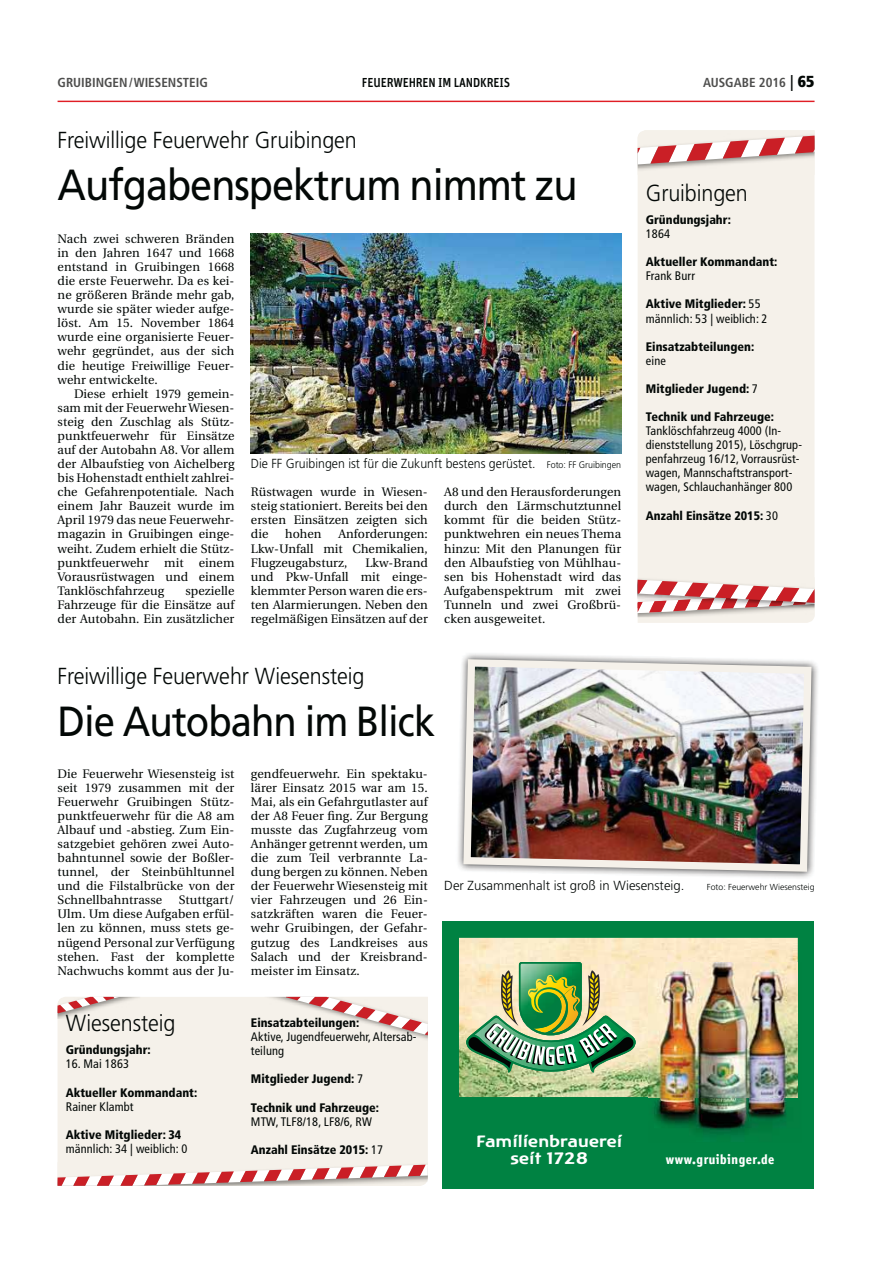
<style>
.page{position:relative;width:893px;height:1263px;background:#fff}
.page>*{position:absolute;margin:0;border:0;box-sizing:border-box;transform-origin:0 0}
.t1{font:43.5px "Frutiger";letter-spacing:-.025em;color:#030806;scale:.91 1}
.t2{font:42.15px "Frutiger";letter-spacing:-.025em;color:#030806;scale:.91 1}
.t3{font:300 23.25px "Frutiger";letter-spacing:-.005em;color:#030806;scale:.93 1}
.t4{font:700 15.9px/17.4px "Linotype Atlantis";letter-spacing:.02em;color:#fff;text-align:center}
.t5{font:300 13.2px "Frutiger";color:#030806;scale:.94 1}
.t6{font:300 13.2px "Frutiger";color:#030806}
.t7{font:700 condensed 13.05px "Frutiger";color:#4e4e4d}
.t8{font:500 13.05px "Unit Pro";letter-spacing:-.01em;color:#030806;scale:.91 1}
.t9{font:700 13.05px "Axel";letter-spacing:.04em;color:#fff}
.t10{font:12.3px/14.1px "Utopia";letter-spacing:.005em;color:#030806;text-align:justify}
.t11{font:condensed 12.3px/14.1px "Frutiger";letter-spacing:.01em;color:#030806}
.t12{font:900 condensed 12.3px "Frutiger";color:#030806}
.t13{font:300 8.7px "Frutiger";color:#030806}
.s1{font-size:15.9px;color:#030806}
.s2{font-weight:900;font-size:15.9px;color:#030806}
.s3{font-weight:900}
.s4{font-weight:400}
.s5{font-size:9.45px}
</style>
<div class="page">
<hr style="left:58px;top:101px;width:756px;height:1px;background:#e01e25">
<div style="left:638px;top:175px;width:176px;height:448px;background:#f5f1ea"></div>
<img style="left:638px;top:613px;width:176px;height:4px">
<svg style="left:638px;top:136px;width:176px;height:28px"></svg>
<svg style="left:638px;top:577px;width:176px;height:36px"></svg>
<img style="left:251px;top:234px;width:370px;height:220px">
<div style="left:58px;top:997px;width:370px;height:165px;background:#f5f1ea"></div>
<svg style="left:58px;top:1165px;width:370px;height:21px"></svg>
<div style="left:265px;top:997px;width:163px;height:54px;background:#f5f1ea"></div>
<svg style="left:284px;top:997px;width:144px;height:38px;background:#ead2ce"></svg>
<img style="left:58px;top:997px;width:82px;height:22px">
<svg style="left:58px;top:997px;width:61px;height:17px"></svg>
<img style="left:458px;top:653px;width:360px;height:225px">
<img style="left:460px;top:656px;width:355px;height:219px">
<div style="left:442px;top:921px;width:372px;height:268px;background:#008242"></div>
<img style="left:459px;top:938px;width:339px;height:159px">
<img style="left:466px;top:962px;width:170px;height:111px">
<img style="left:649px;top:1097px;width:149px;height:38px">
<img style="left:649px;top:962px;width:149px;height:135px">
<p class="t7" style="left:58px;top:77px;width:152px">GRUIBINGEN / WIESENSTEIG</p>
<p class="t8" style="left:362px;top:75px;width:164px">FEUERWEHREN IM LANDKREIS</p>
<p class="t7" style="left:703px;top:77px;width:113px">AUSGABE 2016 <span class="s1">|</span> <span class="s2">65</span></p>
<h3 class="t3" style="left:58px;top:130px;width:323px">Freiwillige Feuerwehr Gruibingen</h3>
<h1 class="t1" style="left:58px;top:168px;width:573px">Aufgabenspektrum nimmt zu</h1>
<p class="t10" style="left:58px;top:233px;width:178px">Nach zwei schweren Bränden in den Jahren 1647 und 1668 entstand in Gruibingen 1668 die erste Feuerwehr. Da es kei&shy;ne größeren Brände mehr gab, wurde sie später wieder aufge&shy;löst. Am 15. November 1864 wurde eine organisierte Feuer&shy;wehr gegründet, aus der sich die heutige Freiwillige Feuer&shy;wehr entwickelte.</p>
<p class="t10" style="left:58px;top:388px;width:178px;text-indent:16px">Diese erhielt 1979 gemein&shy;sam mit der Feuerwehr Wiesen&shy;steig den Zuschlag als Stütz&shy;punktfeuerwehr für Einsätze auf der Autobahn A8. Vor allem der Albaufstieg von Aichelberg bis Hohenstadt enthielt zahlrei&shy;che Gefahrenpotentiale. Nach einem Jahr Bauzeit wurde im April 1979 das neue Feuerwehr&shy;magazin in Gruibingen einge&shy;weiht. Zudem erhielt die Stütz&shy;punktfeuerwehr mit einem Vorausrüstwagen und einem Tanklöschfahrzeug</p>
<h3 class="t3" style="left:646px;top:183px;width:111px">Gruibingen</h3>
<p class="t12" style="left:646px;top:215px;width:86px">Gründungsjahr:</p>
<p class="t11" style="left:646px;top:228px;width:26px">1864</p>
<p class="t12" style="left:646px;top:257px;width:133px">Aktueller Kommandant:</p>
<p class="t11" style="left:646px;top:270px;width:51px">Frank Burr</p>
<p class="t11" style="left:646px;top:298px;width:123px"><span class="s3">Aktive Mitglieder:</span> 55 männlich: 53 | weiblich: 2</p>
<p class="t12" style="left:646px;top:341px;width:110px">Einsatzabteilungen:</p>
<p class="t11" style="left:646px;top:354px;width:22px">eine</p>
<p class="t12" style="left:646px;top:384px;width:113px">Mitglieder Jugend: <span class="s4">7</span></p>
<p class="t12" style="left:646px;top:412px;width:130px">Technik und Fahrzeuge:</p>
<p class="t11" style="left:646px;top:425px;width:158px">Tanklöschfahrzeug 4000 (In&shy;dienststellung 2015), Löschgrup&shy;penfahrzeug 16/12, Vorrausrüst&shy;wagen, Mannschaftstransport&shy;wagen, Schlauchanhänger 800</p>
<p class="t12" style="left:646px;top:510px;width:134px">Anzahl Einsätze 2015: <span class="s4">30</span></p>
<p class="t5" style="left:251px;top:458px;width:395px">Die FF Gruibingen ist für die Zukunft bestens gerüstet. <span class="s5">Foto: FF Gruibingen</span></p>
<p class="t10" style="left:251px;top:486px;width:178px">Rüstwagen wurde in Wiesen&shy;steig stationiert. Bereits bei den ersten Einsätzen zeigten sich die</p>
<p class="t10" style="left:444px;top:486px;width:178px">A8 und den Herausforderungen durch den Lärmschutztunnel kommt für die beiden Stütz&shy;punktwehren ein neues Thema hinzu: Mit den Planungen für den Albaufstieg von Mühlhau&shy;sen bis Hohenstadt wird das Aufgabenspektrum mit zwei Tunneln und zwei Großbrü&shy;cken ausgeweitet.</p>
<p class="t10" style="left:251px;top:528px;width:178px;text-indent:87px">Anforderungen:<br>Lkw-Unfall mit Chemikalien, Flugzeugabsturz,</p>
<p class="t10" style="left:285px;top:528px;width:38px">hohen</p>
<p class="t10" style="left:251px;top:556px;width:178px;text-indent:114px">Lkw-Brand und Pkw-Unfall mit einge&shy;klemmter Person waren die ers&shy;ten Alarmierungen. Neben den regelmäßigen Einsätzen auf der</p>
<p class="t10" style="left:58px;top:585px;width:178px;text-indent:128px">spezielle Fahrzeuge für die Einsätze auf der Autobahn. Ein zusätzlicher</p>
<h3 class="t3" style="left:58px;top:666px;width:331px">Freiwillige Feuerwehr Wiesensteig</h3>
<h2 class="t2" style="left:58px;top:704px;width:417px">Die Autobahn im Blick</h2>
<p class="t10" style="left:58px;top:768px;width:178px">Die Feuerwehr Wiesensteig ist seit 1979 zusammen mit der Feuerwehr Gruibingen Stütz&shy;punktfeuerwehr für die A8 am Albauf und -abstieg. Zum Ein&shy;satzgebiet gehören zwei Auto&shy;bahntunnel sowie der Boßler&shy;tunnel, der Steinbühltunnel und die Filstalbrücke von der Schnellbahntrasse</p>
<p class="t10" style="left:251px;top:768px;width:178px">gendfeuerwehr. Ein spektaku&shy;lärer Einsatz 2015 war am 15.<br>Mai, als ein Gefahrgutlaster auf der A8 Feuer fing. Zur Bergung musste das Zugfahrzeug vom Anhänger getrennt werden, um die zum Teil verbrannte La&shy;dung bergen zu können. Neben der Feuerwehr Wiesensteig mit vier Fahrzeugen und 26 Ein&shy;satzkräften waren die Feuer&shy;wehr Gruibingen, der Gefahr&shy;gutzug des Landkreises aus Salach und der Kreisbrand&shy;meister im Einsatz.</p>
<p class="t10" style="left:58px;top:894px;width:178px;text-indent:121px">Stuttgart/ Ulm. Um diese Aufgaben erfül&shy;len zu können, muss stets ge&shy;nügend Personal zur Verfügung stehen. Fast der komplette Nachwuchs kommt aus der Ju-</p>
<p class="t6" style="left:444px;top:880px;width:242px">Der Zusammenhalt ist groß in Wiesensteig.</p>
<p class="t13" style="left:707px;top:884px;width:109px">Foto: Feuerwehr Wiesensteig</p>
<h3 class="t3" style="left:66px;top:1014px;width:119px">Wiesensteig</h3>
<p class="t12" style="left:66px;top:1045px;width:86px">Gründungsjahr:</p>
<p class="t11" style="left:66px;top:1058px;width:65px">16. Mai 1863</p>
<p class="t12" style="left:66px;top:1087px;width:133px">Aktueller Kommandant:</p>
<p class="t11" style="left:66px;top:1100px;width:69px">Rainer Klambt</p>
<p class="t12" style="left:66px;top:1130px;width:117px">Aktive Mitglieder: 34</p>
<p class="t11" style="left:66px;top:1142px;width:123px">männlich: 34 | weiblich: 0</p>
<p class="t12" style="left:251px;top:1018px;width:110px">Einsatzabteilungen:</p>
<p class="t11" style="left:251px;top:1031px;width:167px">Aktive, Jugendfeuerwehr, Altersab&shy;teilung</p>
<p class="t12" style="left:251px;top:1074px;width:113px">Mitglieder Jugend: <span class="s4">7</span></p>
<p class="t12" style="left:251px;top:1102px;width:130px">Technik und Fahrzeuge:</p>
<p class="t11" style="left:251px;top:1115px;width:122px">MTW, TLF8/18, LF8/6, RW</p>
<p class="t12" style="left:251px;top:1145px;width:134px">Anzahl Einsätze 2015: <span class="s4">17</span></p>
<p class="t4" style="left:476px;top:1132px;width:147px">Familienbrauerei seit 17 2 8</p>
<p class="t9" style="left:666px;top:1154px;width:110px">www.gruibinger.de</p>
</div>
